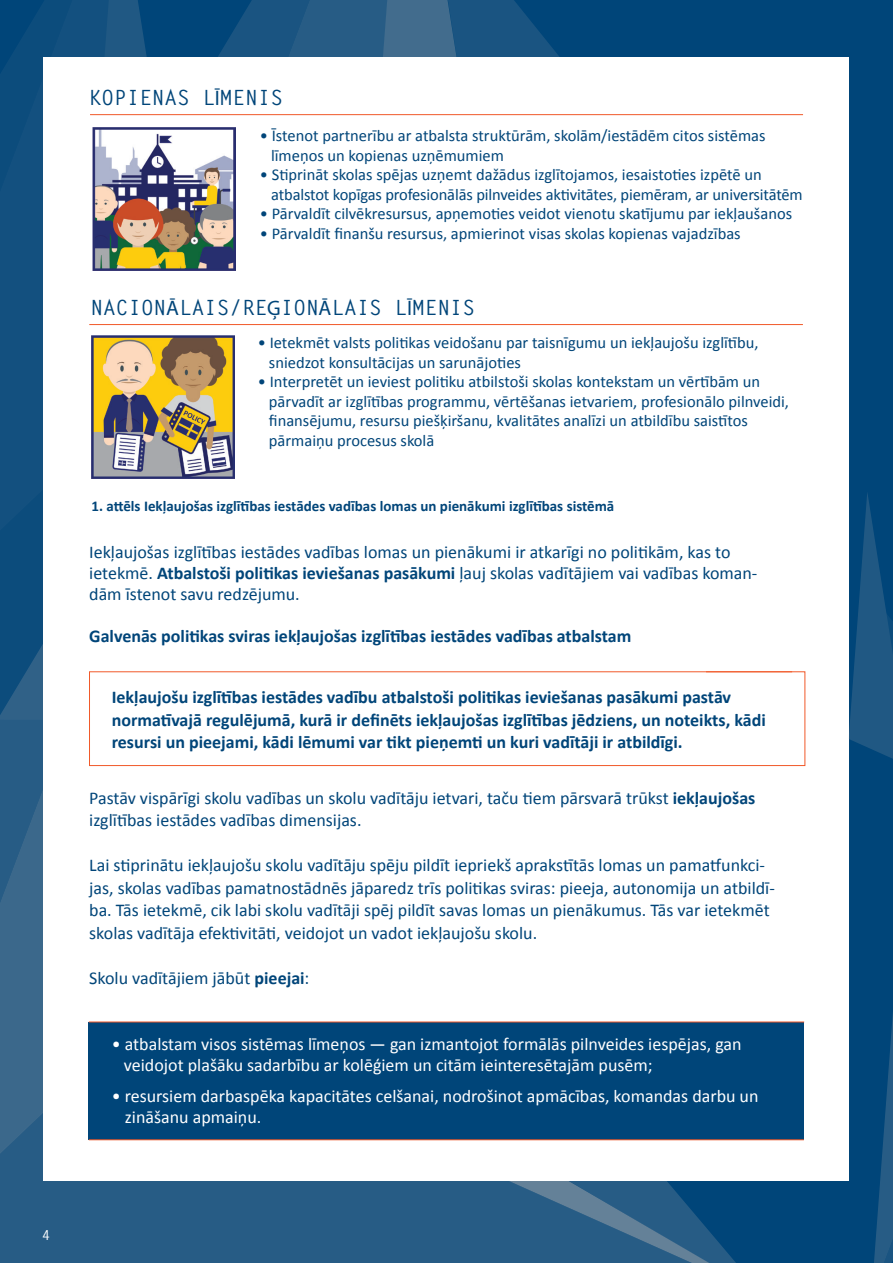
<style>
.page{position:relative;width:893px;height:1263px;background:#fff}
.page>*{position:absolute;margin:0;border:0;box-sizing:border-box;transform-origin:0 0}
.t1{font:700 21px "Letter Gothic Std";color:#004579}
.t2{font:18px/22.5px "Calibri";color:#004579}
.t3{font:700 18px/22.5px "Calibri";color:#004579}
.t4{font:18px/21px "Calibri";color:#fff}
.t5{font:16.5px/19.5px "Calibri";color:#004579}
.t6{font:700 15px "Calibri";color:#004579}
.t7{font:700 13.5px "Letter Gothic Std";color:#fff}
.s1{font-family:"Myriad Pro";font-weight:400}
.s2{font-weight:700}
</style>
<div class="page">
<div style="left:764px;top:0;width:129px;height:1263px;background:#004579"></div>
<svg style="left:0;top:721px;width:43px;height:296px;background:#326288"></svg>
<svg style="left:0;top:1017px;width:143px;height:246px;background:#2d6087"></svg>
<svg style="left:143px;top:1180px;width:624px;height:83px;background:#295e86"></svg>
<svg style="left:0;top:0;width:74px;height:459px;background:#145180"></svg>
<svg style="left:0;top:459px;width:43px;height:262px;background:#13507e"></svg>
<svg style="left:74px;top:0;width:124px;height:57px;background:#0e4d7d"></svg>
<svg style="left:198px;top:0;width:180px;height:57px;background:#1a5481"></svg>
<svg style="left:378px;top:0;width:386px;height:57px;background:#0f4e7d"></svg>
<svg style="left:432px;top:0;width:166px;height:57px;background:#15517f"></svg>
<div style="left:44px;top:57px;width:805px;height:1123px;background:#fff"></div>
<div style="left:89px;top:671px;width:716px;height:95px;background:#fff;border:1px solid #f15929"></div>
<div style="left:89px;top:1022px;width:715px;height:118px;background:#004579"></div>
<hr style="left:89px;top:324px;width:714px;height:1px;background:#f15929">
<hr style="left:90px;top:114px;width:713px;height:1px;background:#f15929">
<svg style="left:849px;top:491px;width:44px;height:772px;background:#084a7b"></svg>
<hr style="left:706px;top:671px;width:86px;height:1px;background:#f15929">
<hr style="left:89px;top:1021px;width:715px;height:1px;background:#f15929">
<hr style="left:89px;top:1139px;width:715px;height:1px;background:#f15929">
<img style="left:92px;top:128px;width:144px;height:143px">
<img style="left:91px;top:335px;width:144px;height:144px">
<h4 class="t1" style="left:89px;top:84px;width:196px">KOPIENAS L<span class="s1">°</span>MENIS</h4>
<p class="t5" style="left:271px;top:125px;width:496px;text-indent:-11px">• Īstenot partnerību ar atbalsta struktūrām, skolām/iestādēm citos sistēmas līmeņos un kopienas uzņēmumiem</p>
<p class="t5" style="left:271px;top:164px;width:533px;text-indent:-11px">• Stiprināt skolas spējas uzņemt dažādus izglītojamos, iesaistoties izpētē un atbalstot kopīgas profesionālās pilnveides aktivitātes, piemēram, ar universitātēm</p>
<p class="t5" style="left:260px;top:203px;width:534px">• Pārvaldīt cilvēkresursus, apņemoties veidot vienotu skatījumu par iekļaušanos</p>
<p class="t5" style="left:260px;top:223px;width:482px">• Pārvaldīt finanšu resursus, apmierinot visas skolas kopienas vajadzības</p>
<h4 class="t1" style="left:91px;top:294px;width:386px">NACION<span class="s1">˝</span>LAIS/RE<span class="s1">˙</span>ION<span class="s1">˝</span>LAIS L<span class="s1">°</span>MENIS</h4>
<p class="t5" style="left:269px;top:332px;width:491px;text-indent:-11px">• Ietekmēt valsts politikas veidošanu par taisnīgumu un iekļaujošu izglītību, sniedzot konsultācijas un sarunājoties</p>
<p class="t5" style="left:269px;top:371px;width:522px;text-indent:-11px">• Interpretēt un ieviest politiku atbilstoši skolas kontekstam un vērtībām un pārvadīt ar izglītības programmu, vērtēšanas ietvariem, profesionālo pilnveidi, finansējumu, resursu piešķiršanu, kvalitātes analīzi un atbildību saistītos pārmaiņu procesus skolā</p>
<p class="t6" style="left:91px;top:497px;width:524px">1. attēls Iekļaujošas izglītības iestādes vadības lomas un pienākumi izglītības sistēmā</p>
<p class="t2" style="left:89px;top:540px;width:670px;line-height:21px">Iekļaujošas izglītības iestādes vadības lomas un pienākumi ir atkarīgi no politikām, kas to ietekmē. <span class="s2">Atbalstoši politikas ieviešanas pasākumi</span> ļauj skolas vadītājiem vai vadības koman&shy;dām īstenot savu redzējumu.</p>
<h3 class="t3" style="left:89px;top:623px;width:544px">Galvenās politikas sviras iekļaujošas izglītības iestādes vadības atbalstam</h3>
<p class="t3" style="left:112px;top:685px;width:656px">Iekļaujošu izglītības iestādes vadību atbalstoši politikas ieviešanas pasākumi pastāv normatīvajā regulējumā, kurā ir definēts iekļaujošas izglītības jēdziens, un noteikts, kādi resursi un pieejami, kādi lēmumi var tikt pieņemti un kuri vadītāji ir atbildīgi.</p>
<p class="t2" style="left:89px;top:785px;width:668px">Pastāv vispārīgi skolu vadības un skolu vadītāju ietvari, taču tiem pārsvarā trūkst <span class="s2">iekļaujošas </span>izglītības iestādes vadības dimensijas.</p>
<p class="t2" style="left:89px;top:853px;width:687px">Lai stiprinātu iekļaujošu skolu vadītāju spēju pildīt iepriekš aprakstītās lomas un pamatfunkci&shy;jas, skolas vadības pamatnostādnēs jāparedz trīs politikas sviras: pieeja, autonomija un atbildī&shy;ba. Tās ietekmē, cik labi skolu vadītāji spēj pildīt savas lomas un pienākumus. Tās var ietekmēt skolas vadītāja efektivitāti, veidojot un vadot iekļaujošu skolu.</p>
<p class="t2" style="left:89px;top:965px;width:222px">Skolu vadītājiem jābūt <span class="s2">pieejai</span>:</p>
<p class="t4" style="left:124px;top:1032px;width:619px;text-indent:-12px">• atbalstam visos sistēmas līmeņos — gan izmantojot formālās pilnveides iespējas, gan veidojot plašāku sadarbību ar kolēģiem un citām ieinteresētajām pusēm;</p>
<p class="t4" style="left:125px;top:1085px;width:635px;text-indent:-13px">• resursiem darbaspēka kapacitātes celšanai, nodrošinot apmācības, komandas darbu un zināšanu apmaiņu.</p>
<p class="t7" style="left:42px;top:1226px;width:10px">4</p>
</div>
